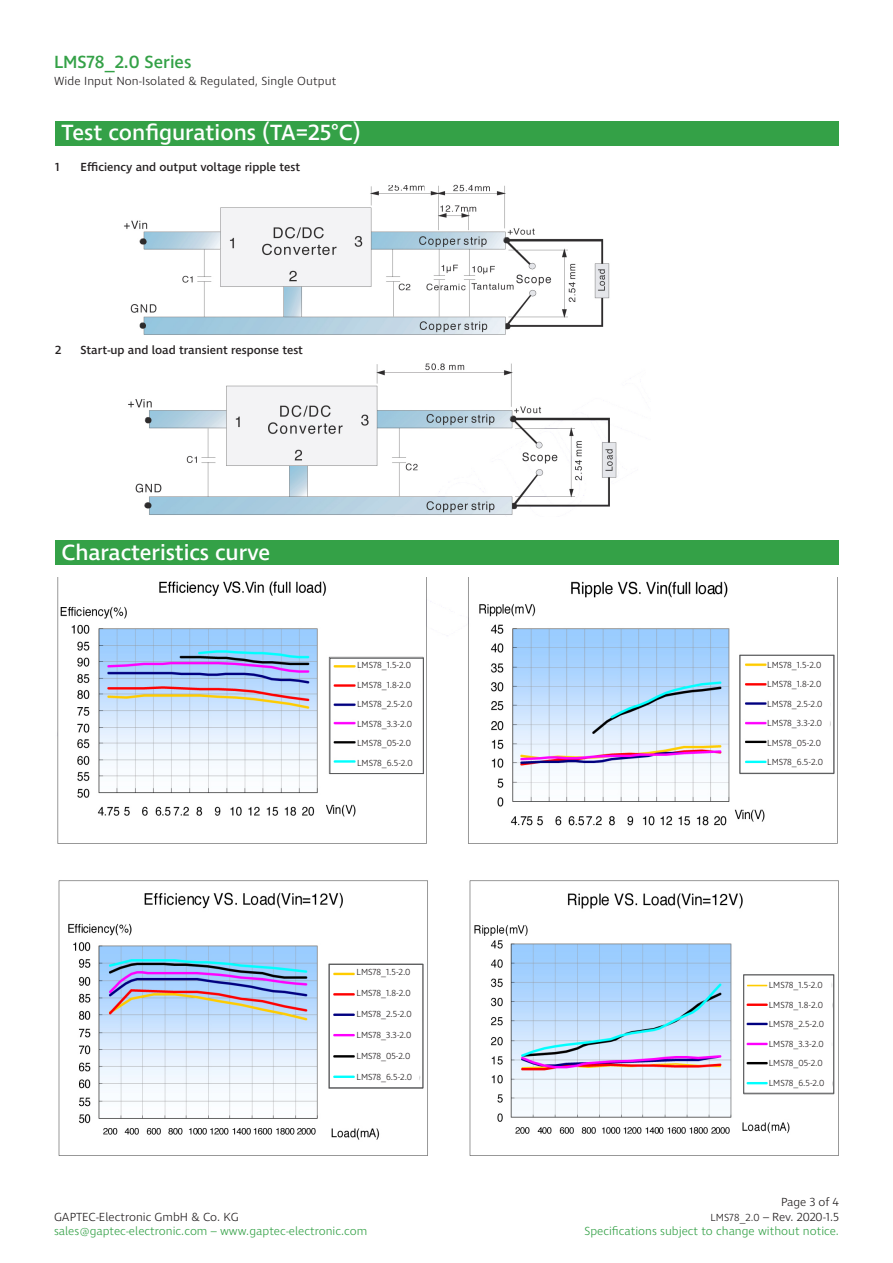
<style>
.page{position:relative;width:893px;height:1263px;background:#fff}
.page>*{position:absolute;margin:0;border:0;box-sizing:border-box;transform-origin:0 0}
.t1{font:500 22.5px "Ingra";letter-spacing:-.005em;color:#fff}
.t2{font:500 18px "Ingra";color:#34a147}
.t3{font:300 12px/14.4px "Ingra";color:#34a147;text-align:right}
.t4{font:500 12px "Ingra";color:#231f20}
.t5{font:300 12px "Ingra";letter-spacing:.01em;color:#231f20}
.t6{font:300 9px "Ingra";color:#231f20}
.s1{color:#231f20}
.s2{font-size:10.5px;color:#231f20}
</style>
<div class="page">
<div style="left:55px;top:540px;width:784px;height:25px;background:#34a147"></div>
<img style="left:57px;top:577px;width:782px;height:579px">
<div style="left:330px;top:658px;width:94px;height:116px;border:1px solid #57585a"></div>
<div style="left:740px;top:655px;width:94px;height:119px;border:1px solid #57585a"></div>
<div style="left:743px;top:974px;width:91px;height:119px;border:1px solid #57585a"></div>
<div style="left:329px;top:964px;width:94px;height:124px;border:1px solid #57585a"></div>
<div style="left:55px;top:121px;width:784px;height:25px;background:#34a147"></div>
<img style="left:124px;top:184px;width:486px;height:151px">
<img style="left:128px;top:363px;width:503px;height:152px">
<p class="t2" style="left:54px;top:50px;width:139px">LMS78_2.0 Series</p>
<p class="t5" style="left:54px;top:74px;width:284px">Wide Input Non-Isolated &amp; Regulated, Single Output</p>
<p class="t1" style="left:62px;top:119px;width:301px">Test configurations (TA=25°C)</p>
<p class="t4" style="left:55px;top:160px;width:6px">1</p>
<p class="t4" style="left:81px;top:160px;width:221px">Efficiency and output voltage ripple test</p>
<p class="t4" style="left:55px;top:343px;width:8px">2</p>
<p class="t4" style="left:81px;top:343px;width:224px">Start-up and load transient response test</p>
<p class="t1" style="left:62px;top:538px;width:210px">Characteristics curve</p>
<p class="t6" style="left:357px;top:660px;width:55px">LMS78_1.5-2.0</p>
<p class="t6" style="left:357px;top:679px;width:56px">LMS78_1.8-2.0</p>
<p class="t6" style="left:357px;top:699px;width:57px">LMS78_2.5-2.0</p>
<p class="t6" style="left:357px;top:718px;width:56px">LMS78_3.3-2.0</p>
<p class="t6" style="left:357px;top:738px;width:55px">LMS78_05-2.0</p>
<p class="t6" style="left:357px;top:757px;width:57px">LMS78_6.5-2.0</p>
<p class="t6" style="left:357px;top:966px;width:55px">LMS78_1.5-2.0</p>
<p class="t6" style="left:357px;top:987px;width:56px">LMS78_1.8-2.0</p>
<p class="t6" style="left:357px;top:1008px;width:57px">LMS78_2.5-2.0</p>
<p class="t6" style="left:357px;top:1029px;width:56px">LMS78_3.3-2.0</p>
<p class="t6" style="left:357px;top:1050px;width:55px">LMS78_05-2.0</p>
<p class="t6" style="left:357px;top:1071px;width:57px">LMS78_6.5-2.0</p>
<h3 class="t5" style="left:54px;top:1209px;width:186px">GAPTEC-Electronic GmbH &amp; Co. KG</h3>
<h3 class="t3" style="left:54px;top:1224px;width:315px">sales@gaptec-electronic.com – www.gaptec-electronic.com</h3>
<p class="t6" style="left:767px;top:659px;width:55px">LMS78_1.5-2.0</p>
<p class="t6" style="left:767px;top:678px;width:56px">LMS78_1.8-2.0</p>
<p class="t6" style="left:767px;top:698px;width:57px">LMS78_2.5-2.0</p>
<p class="t6" style="left:767px;top:717px;width:56px">LMS78_3.3-2.0</p>
<p class="t6" style="left:767px;top:737px;width:55px">LMS78_05-2.0</p>
<p class="t6" style="left:767px;top:756px;width:57px">LMS78_6.5-2.0</p>
<p class="t6" style="left:769px;top:980px;width:55px">LMS78_1.5-2.0</p>
<p class="t6" style="left:769px;top:999px;width:56px">LMS78_1.8-2.0</p>
<p class="t6" style="left:769px;top:1019px;width:57px">LMS78_2.5-2.0</p>
<p class="t6" style="left:769px;top:1038px;width:56px">LMS78_3.3-2.0</p>
<p class="t6" style="left:769px;top:1058px;width:55px">LMS78_05-2.0</p>
<p class="t6" style="left:769px;top:1077px;width:57px">LMS78_6.5-2.0</p>
<h3 class="t3" style="left:585px;top:1195px;width:256px"><span class="s1">Page 3 of 4<br></span><span class="s2">LMS78_2.0</span> <span class="s1">– Rev. 2020-1.5<br></span>Specifications subject to change without notice.</h3>
</div>
